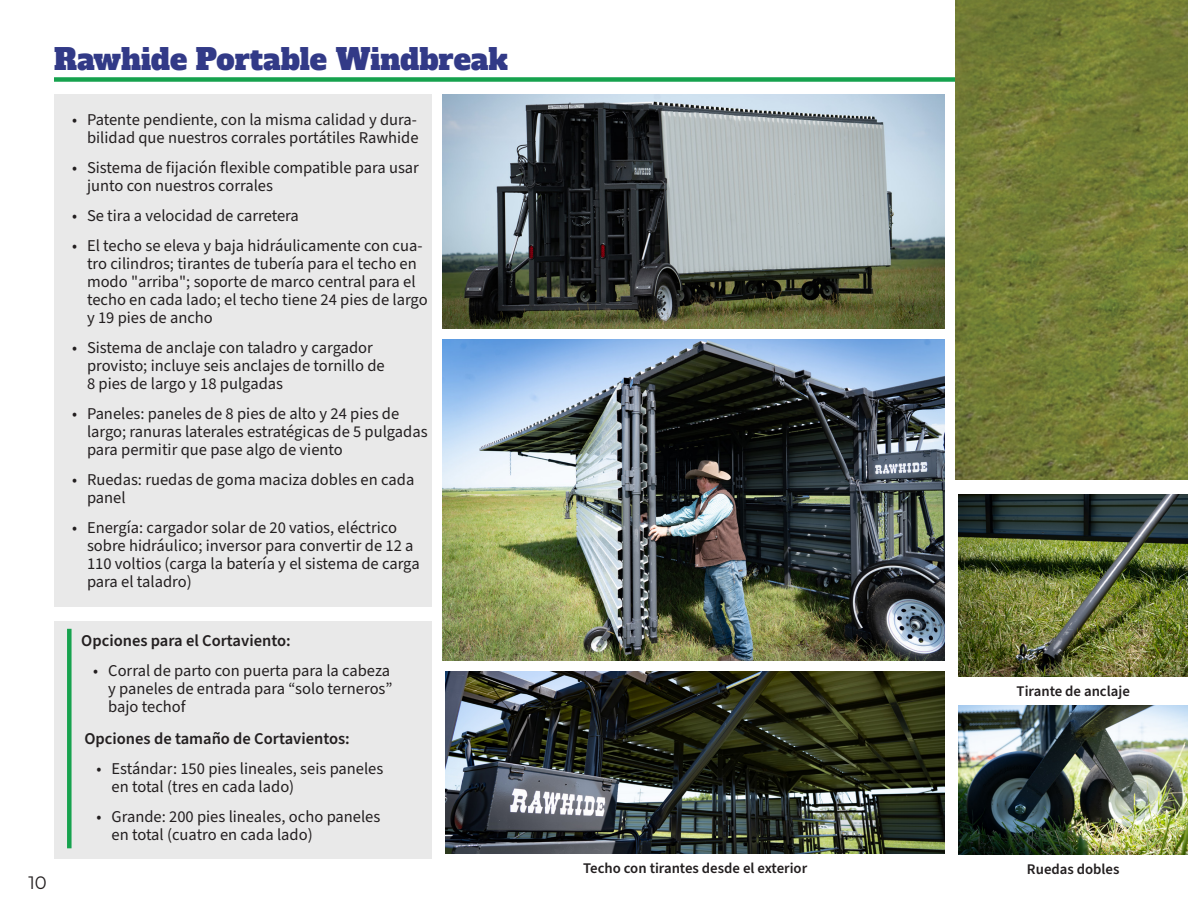
<style>
.page{position:relative;width:1188px;height:918px;background:#fff}
.page>*{position:absolute;margin:0;border:0;box-sizing:border-box;transform-origin:0 0}
.t1{font:28.8px "Alfa Slab One";color:#323a87}
.t2{font:18px "Montserrat";color:#231f20}
.t3{font:16.5px/18px "Source Sans Pro";color:#231f20}
.t4{font:600 16.5px "Source Sans Pro";color:#231f20}
.t5{font:600 14.7px "Source Sans Pro";color:#231f20}
</style>
<div class="page">
<div style="left:54px;top:77px;width:905px;height:5px;background:#16a24e"></div>
<img style="left:956px;top:0;width:232px;height:480px">
<img style="left:442px;top:339px;width:503px;height:322px">
<img style="left:443px;top:94px;width:502px;height:235px">
<div style="left:54px;top:94px;width:378px;height:514px;background:#e9e9e9"></div>
<div style="left:54px;top:621px;width:378px;height:238px;background:#e9e9e9"></div>
<div style="left:67px;top:629px;width:5px;height:219px;background:#16a24e"></div>
<img style="left:446px;top:671px;width:499px;height:182px">
<img style="left:959px;top:494px;width:229px;height:183px">
<img style="left:959px;top:705px;width:229px;height:149px">
<p class="t1" style="left:54px;top:34px;width:456px">Rawhide Portable Windbreak</p>
<p class="t3" style="left:72px;top:111px;width:348px;text-align:right">• Patente pendiente, con la misma calidad y dura&shy;bilidad que nuestros corrales portátiles Rawhide</p>
<p class="t3" style="left:87px;top:159px;width:333px;text-indent:-15px">• Sistema de fijación flexible compatible para usar junto con nuestros corrales</p>
<p class="t3" style="left:72px;top:207px;width:228px">• Se tira a velocidad de carretera</p>
<p class="t3" style="left:87px;top:237px;width:342px;text-indent:-15px">• El techo se eleva y baja hidráulicamente con cua&shy;tro cilindros; tirantes de tubería para el techo en modo "arriba"; soporte de marco central para el techo en cada lado; el techo tiene 24 pies de largo y 19 pies de ancho</p>
<p class="t3" style="left:87px;top:339px;width:299px;text-indent:-15px">• Sistema de anclaje con taladro y cargador provisto; incluye seis anclajes de tornillo de<br>8 pies de largo y 18 pulgadas</p>
<p class="t3" style="left:87px;top:405px;width:342px;text-indent:-15px">• Paneles: paneles de 8 pies de alto y 24 pies de largo; ranuras laterales estratégicas de 5 pulgadas para permitir que pase algo de viento</p>
<p class="t3" style="left:87px;top:471px;width:329px;text-indent:-15px">• Ruedas: ruedas de goma maciza dobles en cada panel</p>
<p class="t3" style="left:87px;top:519px;width:334px;text-indent:-15px">• Energía: cargador solar de 20 vatios, eléctrico sobre hidráulico; inversor para convertir de 12 a 110 voltios (carga la batería y el sistema de carga para el taladro)</p>
<p class="t2" style="left:28px;top:870px;width:20px">10</p>
<p class="t4" style="left:81px;top:629px;width:211px">Opciones para el Cortaviento:</p>
<p class="t3" style="left:108px;top:662px;width:286px;text-indent:-15px">• Corral de parto con puerta para la cabeza y paneles de entrada para “solo terneros” bajo techof</p>
<p class="t4" style="left:85px;top:728px;width:267px">Opciones de tamaño de Cortavientos:</p>
<p class="t3" style="left:112px;top:760px;width:273px;text-indent:-15px">• Estándar: 150 pies lineales, seis paneles en total (tres en cada lado)</p>
<p class="t3" style="left:112px;top:808px;width:270px;text-indent:-15px">• Grande: 200 pies lineales, ocho paneles en total (cuatro en cada lado)</p>
<p class="t5" style="left:583px;top:859px;width:226px">Techo con tirantes desde el exterior</p>
<p class="t5" style="left:1017px;top:682px;width:115px">Tirante de anclaje</p>
<p class="t5" style="left:1027px;top:859px;width:94px">Ruedas dobles</p>
</div>
